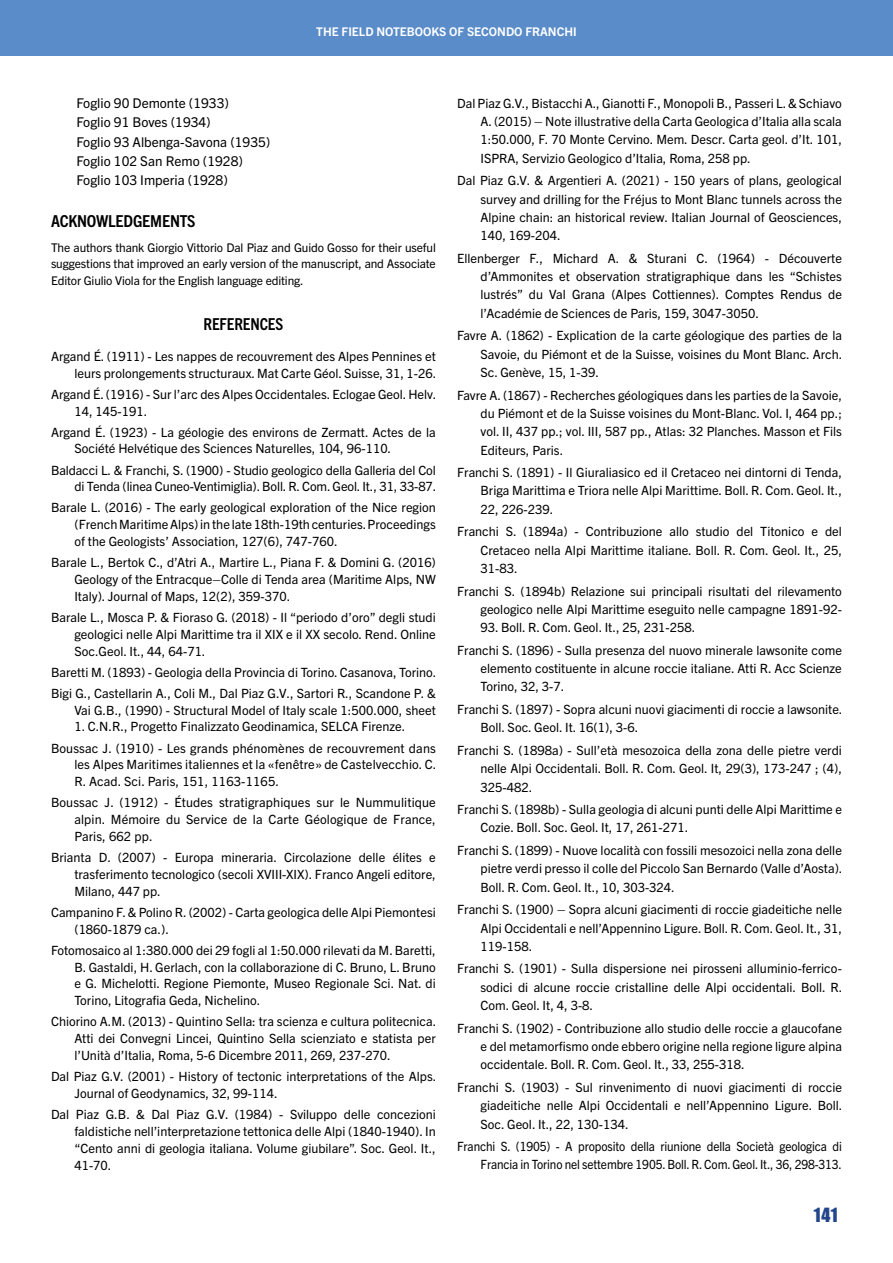
<style>
.page{position:relative;width:893px;height:1263px;background:#fff}
.page>*{position:absolute;margin:0;border:0;box-sizing:border-box;transform-origin:0 0}
.t1{font:18px "Impact";color:#23458b}
.t2{font:700 condensed 16.5px "Trade Gothic Next LT Pro";letter-spacing:-.01em;color:#000;scale:1.06 1}
.t3{font:700 condensed 16.5px "Trade Gothic Next LT Pro";letter-spacing:-.01em;color:#000}
.t4{font:13.5px/19.2px "Trade Gothic Next LT Pro";color:#000}
.t5{font:12.75px/18.3px "Trade Gothic Next LT Pro";color:#000;text-align:justify}
.t6{font:12.75px/18.3px "Trade Gothic Next LT Pro";color:#000;text-align:right;scale:.93 1}
.t7{font:12px/16.5px "Trade Gothic Next LT Pro";letter-spacing:-.01em;color:#000;text-align:justify}
.t8{font:700 12px "Trade Gothic Next LT Pro";color:#fff}
</style>
<div class="page">
<div style="left:0;top:0;width:893px;height:55px;background:#5a8cc9"></div>
<p class="t8" style="left:316px;top:23px;width:262px">THE FIELD NOTEBOOKS OF SECONDO FRANCHI</p>
<p class="t4" style="left:77px;top:93px;width:195px">Foglio 90 Demonte (1933)<br>Foglio 91 Boves (1934)<br>Foglio 93 Albenga-Savona (1935)<br>Foglio 102 San Remo (1928)<br>Foglio 103 Imperia (1928)</p>
<p class="t2" style="left:51px;top:209px;width:138px">ACKNOWLEDGEMENTS</p>
<p class="t7" style="left:51px;top:238px;width:386px">The authors thank Giorgio Vittorio Dal Piaz and Guido Gosso for their useful suggestions that improved an early version of the manuscript, and Associate Editor Giulio Viola for the English language editing.</p>
<p class="t3" style="left:204px;top:312px;width:81px">REFERENCES</p>
<p class="t5" style="left:51px;top:347px;width:387px;line-height:16.8px;text-align:right">Argand É. (1911) - Les nappes de recouvrement des Alpes Pennines et leurs prolongements structuraux. Mat Carte Géol. Suisse, 31, 1-26.</p>
<p class="t5" style="left:74px;top:385px;width:363px;line-height:16.8px;text-indent:-23px">Argand É. (1916) - Sur l’arc des Alpes Occidentales. Eclogae Geol. Helv.<br>14, 145-191.</p>
<p class="t5" style="left:74px;top:423px;width:363px;line-height:16.8px;text-indent:-23px">Argand É. (1923) - La géologie des environs de Zermatt. Actes de la<br>Société Helvétique des Sciences Naturelles, 104, 96-110.</p>
<p class="t5" style="left:51px;top:461px;width:387px;line-height:16.8px;text-align:right">Baldacci L. &amp; Franchi, S. (1900) - Studio geologico della Galleria del Col di Tenda (linea Cuneo-Ventimiglia). Boll. R. Com. Geol. It., 31, 33-87.</p>
<p class="t5" style="left:74px;top:499px;width:363px;line-height:16.8px;text-indent:-23px">Barale L. (2016) - The early geological exploration of the Nice region (French Maritime Alps) in the late 18th-19th centuries. Proceedings of the Geologists’ Association, 127(6), 747-760.</p>
<p class="t5" style="left:74px;top:553px;width:363px;line-height:16.8px;text-indent:-23px">Barale L., Bertok C., d’Atri A., Martire L., Piana F. &amp; Domini G. (2016)<br>Geology of the Entracque–Colle di Tenda area (Maritime Alps, NW Italy). Journal of Maps, 12(2), 359-370.</p>
<p class="t5" style="left:74px;top:608px;width:363px;line-height:16.8px;text-indent:-23px">Barale L., Mosca P. &amp; Fioraso G. (2018) - Il “periodo d’oro” degli studi geologici nelle Alpi Marittime tra il XIX e il XX secolo. Rend. Online Soc.Geol. It., 44, 64-71.</p>
<p class="t5" style="left:51px;top:661px;width:387px;line-height:21.1px">Baretti M. (1893) - Geologia della Provincia di Torino. Casanova, Torino.<br>Bigi G., Castellarin A., Coli M., Dal Piaz G.V., Sartori R., Scandone P. &amp;</p>
<p class="t5" style="left:74px;top:700px;width:363px">Vai G.B., (1990) - Structural Model of Italy scale 1:500.000, sheet</p>
<p class="t5" style="left:51px;top:715px;width:386px;line-height:21.1px;text-align:center">1. C.N.R., Progetto Finalizzato Geodinamica, SELCA Firenze.<br>Boussac J. (1910) - Les grands phénomènes de recouvrement dans</p>
<p class="t5" style="left:74px;top:755px;width:363px;line-height:16.8px">les Alpes Maritimes italiennes et la «fenêtre» de Castelvecchio. C.<br>R. Acad. Sci. Paris, 151, 1163-1165.</p>
<p class="t5" style="left:74px;top:793px;width:363px;line-height:16.8px;text-indent:-23px">Boussac J. (1912) - Études stratigraphiques sur le Nummulitique alpin. Mémoire du Service de la Carte Géologique de France, Paris, 662 pp.</p>
<p class="t5" style="left:74px;top:848px;width:363px;line-height:16.8px;text-indent:-23px">Brianta D. (2007) - Europa mineraria. Circolazione delle élites e trasferimento tecnologico (secoli XVIII-XIX). Franco Angeli editore, Milano, 447 pp.</p>
<p class="t5" style="left:74px;top:903px;width:363px;line-height:16.8px;text-indent:-23px">Campanino F. &amp; Polino R. (2002) - Carta geologica delle Alpi Piemontesi (1860-1879 ca.).</p>
<p class="t5" style="left:74px;top:941px;width:363px;line-height:16.8px;text-indent:-23px">Fotomosaico al 1:380.000 dei 29 fogli al 1:50.000 rilevati da M. Baretti, B. Gastaldi, H. Gerlach, con la collaborazione di C. Bruno, L. Bruno e G. Michelotti. Regione Piemonte, Museo Regionale Sci. Nat. di Torino, Litografia Geda, Nichelino.</p>
<p class="t5" style="left:74px;top:1012px;width:363px;line-height:16.8px;text-indent:-23px">Chiorino A.M. (2013) - Quintino Sella: tra scienza e cultura politecnica.<br>Atti dei Convegni Lincei, Quintino Sella scienziato e statista per l’Unità d’Italia, Roma, 5-6 Dicembre 2011, 269, 237-270.</p>
<p class="t5" style="left:74px;top:1067px;width:363px;line-height:16.8px;text-indent:-23px">Dal Piaz G.V. (2001) - History of tectonic interpretations of the Alps.<br>Journal of Geodynamics, 32, 99-114.</p>
<p class="t5" style="left:74px;top:1105px;width:363px;line-height:16.8px;text-indent:-23px">Dal Piaz G.B. &amp; Dal Piaz G.V. (1984) - Sviluppo delle concezioni faldistiche nell’interpretazione tettonica delle Alpi (1840-1940). In “Cento anni di geologia italiana. Volume giubilare”. Soc. Geol. It., 41-70.</p>
<p class="t5" style="left:480px;top:93px;width:363px;text-indent:-23px">Dal Piaz G.V., Bistacchi A., Gianotti F., Monopoli B., Passeri L. &amp; Schiavo A. (2015) – Note illustrative della Carta Geologica d’Italia alla scala 1:50.000, F. 70 Monte Cervino. Mem. Descr. Carta geol. d’It. 101, ISPRA, Servizio Geologico d’Italia, Roma, 258 pp.</p>
<p class="t5" style="left:480px;top:171px;width:363px;text-indent:-23px">Dal Piaz G.V. &amp; Argentieri A. (2021) - 150 years of plans, geological survey and drilling for the Fréjus to Mont Blanc tunnels across the Alpine chain: an historical review. Italian Journal of Geosciences, 140, 169-204.</p>
<p class="t5" style="left:480px;top:248px;width:363px;text-indent:-23px">Ellenberger F., Michard A. &amp; Sturani C. (1964) - Découverte d’Ammonites et observation stratigraphique dans les “Schistes lustrés” du Val Grana (Alpes Cottiennes). Comptes Rendus de l’Académie de Sciences de Paris, 159, 3047-3050.</p>
<p class="t5" style="left:480px;top:326px;width:363px;text-indent:-23px">Favre A. (1862) - Explication de la carte géologique des parties de la Savoie, du Piémont et de la Suisse, voisines du Mont Blanc. Arch.<br>Sc. Genève, 15, 1-39.</p>
<p class="t5" style="left:480px;top:385px;width:363px;text-indent:-23px">Favre A. (1867) - Recherches géologiques dans les parties de la Savoie, du Piémont et de la Suisse voisines du Mont-Blanc. Vol. I, 464 pp.; vol. II, 437 pp.; vol. III, 587 pp., Atlas: 32 Planches. Masson et Fils Editeurs, Paris.</p>
<p class="t5" style="left:480px;top:462px;width:363px;text-indent:-23px">Franchi S. (1891) - Il Giuraliasico ed il Cretaceo nei dintorni di Tenda, Briga Marittima e Triora nelle Alpi Marittime. Boll. R. Com. Geol. It., 22, 226-239.</p>
<p class="t5" style="left:480px;top:522px;width:363px;text-indent:-23px">Franchi S. (1894a) - Contribuzione allo studio del Titonico e del Cretaceo nella Alpi Marittime italiane. Boll. R. Com. Geol. It., 25, 31-83.</p>
<p class="t5" style="left:457px;top:581px;width:386px;text-align:right">Franchi S. (1894b) Relazione sui principali risultati del rilevamento geologico nelle Alpi Marittime eseguito nelle campagne 1891-92-</p>
<p class="t5" style="left:457px;top:615px;width:386px;line-height:22.5px;text-indent:23px">93. Boll. R. Com. Geol. It., 25, 231-258.<br>Franchi S. (1896) - Sulla presenza del nuovo minerale lawsonite come</p>
<p class="t5" style="left:480px;top:658px;width:363px">elemento costituente in alcune roccie italiane. Atti R. Acc Scienze<br>Torino, 32, 3-7.</p>
<p class="t5" style="left:480px;top:699px;width:363px;text-indent:-23px">Franchi S. (1897) - Sopra alcuni nuovi giacimenti di roccie a lawsonite.<br>Boll. Soc. Geol. It. 16(1), 3-6.</p>
<p class="t5" style="left:480px;top:740px;width:363px;text-indent:-23px">Franchi S. (1898a) - Sull’età mesozoica della zona delle pietre verdi nelle Alpi Occidentali. Boll. R. Com. Geol. It, 29(3), 173-247 ; (4), 325-482.</p>
<p class="t5" style="left:480px;top:799px;width:363px;text-indent:-23px">Franchi S. (1898b) - Sulla geologia di alcuni punti delle Alpi Marittime e<br>Cozie. Boll. Soc. Geol. It, 17, 261-271.</p>
<p class="t5" style="left:480px;top:840px;width:363px;text-indent:-23px">Franchi S. (1899) - Nuove località con fossili mesozoici nella zona delle pietre verdi presso il colle del Piccolo San Bernardo (Valle d’Aosta).<br>Boll. R. Com. Geol. It., 10, 303-324.</p>
<p class="t5" style="left:480px;top:899px;width:363px;text-indent:-23px">Franchi S. (1900) – Sopra alcuni giacimenti di roccie giadeitiche nelle Alpi Occidentali e nell’Appennino Ligure. Boll. R. Com. Geol. It., 31, 119-158.</p>
<p class="t5" style="left:480px;top:959px;width:363px;text-indent:-23px">Franchi S. (1901) - Sulla dispersione nei pirosseni alluminio-ferrico&shy;sodici di alcune roccie cristalline delle Alpi occidentali. Boll. R.<br>Com. Geol. It, 4, 3-8.</p>
<p class="t5" style="left:480px;top:1018px;width:363px;text-indent:-23px">Franchi S. (1902) - Contribuzione allo studio delle roccie a glaucofane e del metamorfismo onde ebbero origine nella regione ligure alpina occidentale. Boll. R. Com. Geol. It., 33, 255-318.</p>
<p class="t5" style="left:480px;top:1077px;width:363px;text-indent:-23px">Franchi S. (1903) - Sul rinvenimento di nuovi giacimenti di roccie giadeitiche nelle Alpi Occidentali e nell’Appennino Ligure. Boll.<br>Soc. Geol. It., 22, 130-134.</p>
<p class="t6" style="left:457px;top:1136px;width:415px">Franchi S. (1905) - A proposito della riunione della Società geologica di<br>Francia in Torino nel settembre 1905. Boll. R. Com. Geol. It., 36, 298-313.</p>
<h1 class="t1" style="left:814px;top:1201px;width:25px">141</h1>
</div>
